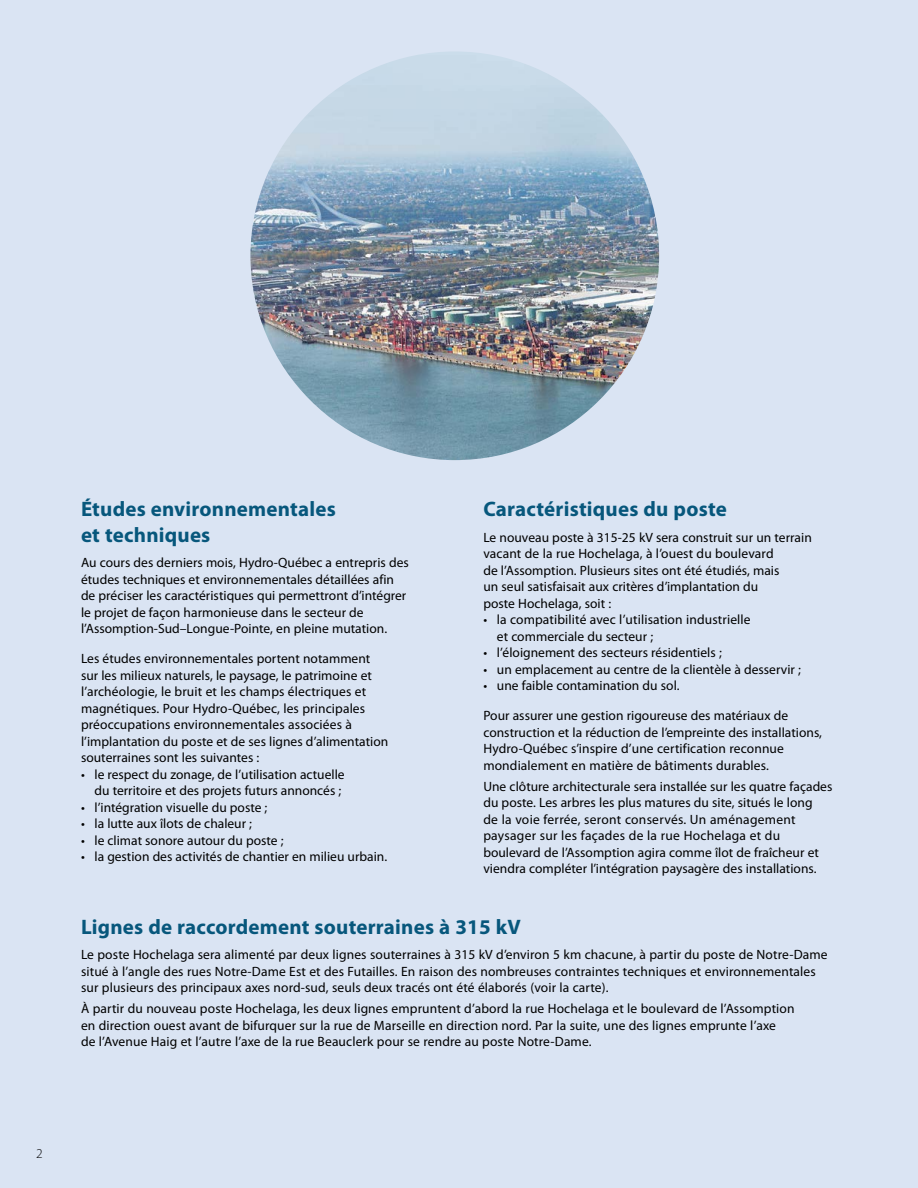
<style>
.page{position:relative;width:918px;height:1188px;background:#dae4f3}
.page>*{position:absolute;margin:0;border:0;box-sizing:border-box;transform-origin:0 0}
.Titre_2__H2{font:700 21px/25.5px "Myriad Pro";letter-spacing:.01em;color:#07577c}
.Texte__P{font:13.5px/16.5px "Myriad Pro";color:#000}
.t1{font:300 13.5px "Myriad Pro";color:#000}
</style>
<div class="page">
<img style="left:250px;top:51px;width:409px;height:409px;border-radius:204px">
<h2 class="Titre_2__H2" style="left:81px;top:497px;width:256px">Études environnementales et techniques</h2>
<p class="Texte__P" style="left:81px;top:555px;width:329px">Au cours des derniers mois, Hydro-Québec a entrepris des études techniques et environnementales détaillées afin de préciser les caractéristiques qui permettront d’intégrer le projet de façon harmonieuse dans le secteur de l’Assomption-Sud–Longue-Pointe, en pleine mutation.</p>
<p class="Texte__P" style="left:81px;top:651px;width:309px">Les études environnementales portent notamment sur les milieux naturels, le paysage, le patrimoine et l’archéologie, le bruit et les champs électriques et magnétiques. Pour Hydro-Québec, les principales préoccupations environnementales associées à l’implantation du poste et de ses lignes d’alimentation souterraines sont les suivantes :</p>
<p class="Texte__P" style="left:81px;top:766px;width:265px;text-align:right">• le respect du zonage, de l’utilisation actuelle du territoire et des projets futurs annoncés ;</p>
<p class="Texte__P" style="left:81px;top:799px;width:188px">• l’intégration visuelle du poste ;</p>
<p class="Texte__P" style="left:81px;top:816px;width:173px">• la lutte aux îlots de chaleur ;</p>
<p class="Texte__P" style="left:81px;top:832px;width:204px">• le climat sonore autour du poste ;</p>
<p class="Texte__P" style="left:81px;top:849px;width:308px">• la gestion des activités de chantier en milieu urbain.</p>
<h2 class="Titre_2__H2" style="left:483px;top:497px;width:245px">Caractéristiques du poste</h2>
<p class="Texte__P" style="left:483px;top:529px;width:330px">Le nouveau poste à 315-25 kV sera construit sur un terrain vacant de la rue Hochelaga, à l’ouest du boulevard<br>de l’Assomption. Plusieurs sites ont été étudiés, mais<br>un seul satisfaisait aux critères d’implantation du<br>poste Hochelaga, soit :</p>
<p class="Texte__P" style="left:497px;top:612px;width:255px;text-indent:-14px">• la compatibilité avec l’utilisation industrielle et commerciale du secteur ;</p>
<p class="Texte__P" style="left:483px;top:645px;width:240px">• l’éloignement des secteurs résidentiels ;</p>
<p class="Texte__P" style="left:483px;top:661px;width:319px">• un emplacement au centre de la clientèle à desservir ;</p>
<p class="Texte__P" style="left:483px;top:678px;width:198px">• une faible contamination du sol.</p>
<p class="Texte__P" style="left:483px;top:708px;width:340px">Pour assurer une gestion rigoureuse des matériaux de construction et la réduction de l’empreinte des installations, Hydro-Québec s’inspire d’une certification reconnue mondialement en matière de bâtiments durables.</p>
<p class="Texte__P" style="left:483px;top:778px;width:351px">Une clôture architecturale sera installée sur les quatre façades du poste. Les arbres les plus matures du site, situés le long<br>de la voie ferrée, seront conservés. Un aménagement paysager sur les façades de la rue Hochelaga et du boulevard de l’Assomption agira comme îlot de fraîcheur et viendra compléter l’intégration paysagère des installations.</p>
<h2 class="Titre_2__H2" style="left:81px;top:914px;width:441px">Lignes de raccordement souterraines à 315 kV</h2>
<p class="Texte__P" style="left:81px;top:947px;width:748px">Le poste Hochelaga sera alimenté par deux lignes souterraines à 315 kV d’environ 5 km chacune, à partir du poste de Notre-Dame situé à l’angle des rues Notre-Dame Est et des Futailles. En raison des nombreuses contraintes techniques et environnementales sur plusieurs des principaux axes nord-sud, seuls deux tracés ont été élaborés (voir la carte).</p>
<p class="Texte__P" style="left:81px;top:1001px;width:715px">À partir du nouveau poste Hochelaga, les deux lignes empruntent d’abord la rue Hochelaga et le boulevard de l’Assomption en direction ouest avant de bifurquer sur la rue de Marseille en direction nord. Par la suite, une des lignes emprunte l’axe<br>de l’Avenue Haig et l’autre l’axe de la rue Beauclerk pour se rendre au poste Notre-Dame.</p>
<p class="t1" style="left:36px;top:1146px;width:8px">2</p>
</div>
